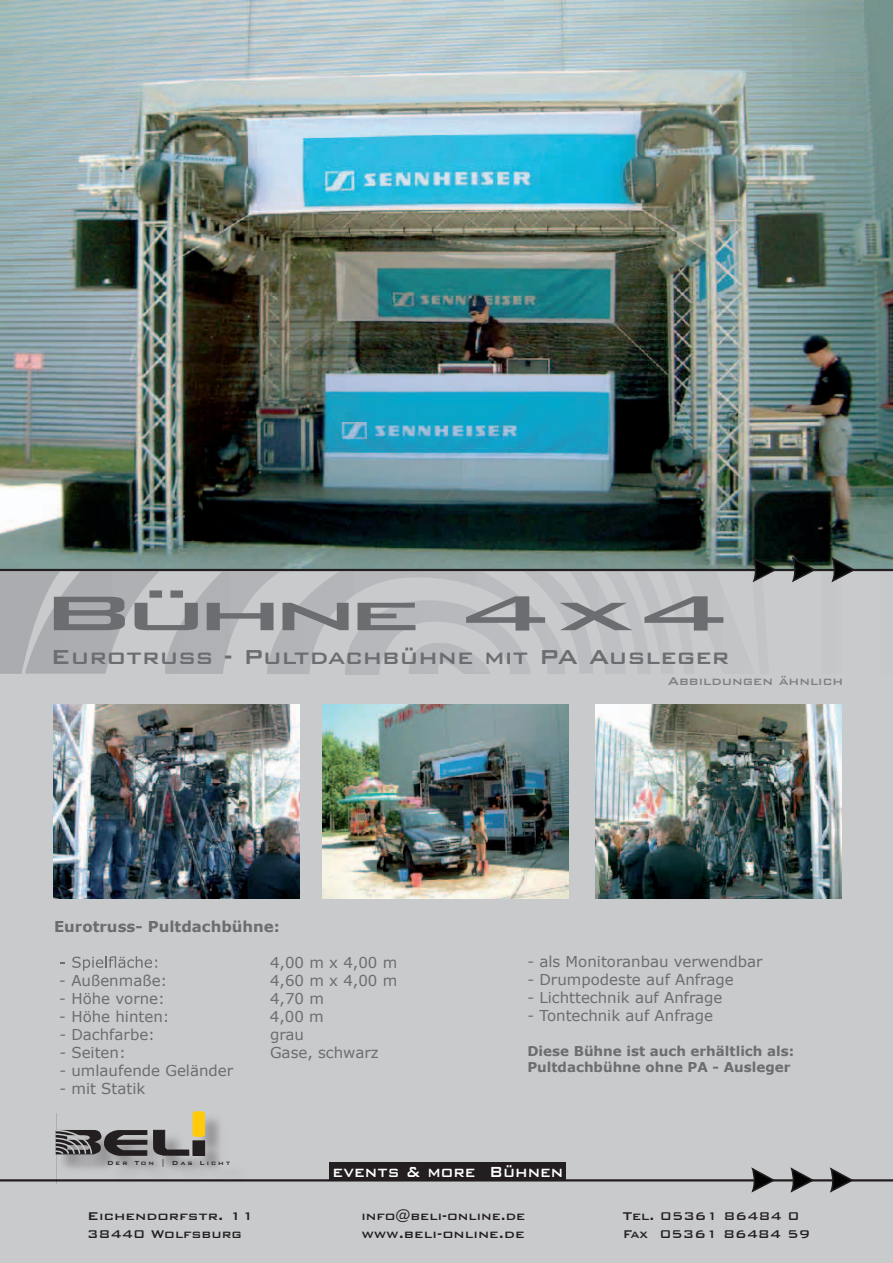
<style>
.page{position:relative;width:893px;height:1263px;background:#fff}
.page>*{position:absolute;margin:0;border:0;box-sizing:border-box;transform-origin:0 0}
.t1{font:500 64.8px "Bank Gothic BT";letter-spacing:-.12em;color:#6c6d70;scale:1.95 1}
.t2{font:500 27px "Bank Gothic BT";color:#6c6d70}
.t3{font:500 19.5px "Bank Gothic BT";color:#fff;scale:.9 1}
.t4{font:15px "Verdana";color:#6c6d70}
.t5{font:500 15px/18px "Bank Gothic BT";color:#231f20}
.t6{font:500 15px/18px "Bank Gothic BT";color:#231f20;scale:1.06 1}
.t7{font:700 15px "Verdana";color:#6c6d70}
.t8{font:500 15px "Bank Gothic BT";color:#6c6d70}
.t9{font:700 13.5px/16.5px "Verdana";color:#6c6d70}
.t10{font:500 7.8px "Bank Gothic BT";letter-spacing:.25em;color:#231f20}
</style>
<div class="page">
<img style="left:0;top:1px;width:893px;height:568px">
<div style="left:0;top:571px;width:893px;height:692px;background:#c9cacc"></div>
<hr style="left:0;top:1179px;width:893px;height:2px;background:#231f20">
<svg style="left:750px;top:1167px;width:27px;height:27px"></svg>
<svg style="left:789px;top:1167px;width:27px;height:27px"></svg>
<svg style="left:828px;top:1167px;width:27px;height:27px"></svg>
<div style="left:330px;top:1162px;width:236px;height:19px;background:#231f20"></div>
<svg style="left:72px;top:956px;width:85px;height:15px"></svg>
<img style="left:568px;top:571px;width:2px;height:102px">
<img style="left:570px;top:571px;width:35px;height:103px">
<img style="left:605px;top:571px;width:28px;height:103px">
<img style="left:633px;top:571px;width:28px;height:103px">
<div style="left:661px;top:571px;width:25px;height:103px;background:#c3c5c7"></div>
<div style="left:686px;top:571px;width:66px;height:103px;background:#c2c4c6"></div>
<div style="left:752px;top:584px;width:17px;height:90px;background:#c2c4c6"></div>
<div style="left:821px;top:571px;width:21px;height:103px;background:#c4c6c8"></div>
<img style="left:880px;top:571px;width:13px;height:103px">
<img style="left:267px;top:571px;width:301px;height:103px">
<img style="left:345px;top:600px;width:186px;height:75px">
<img style="left:409px;top:643px;width:81px;height:31px">
<img style="left:165px;top:572px;width:115px;height:102px">
<img style="left:60px;top:571px;width:100px;height:103px">
<img style="left:0;top:571px;width:60px;height:103px">
<hr style="left:0;top:569px;width:893px;height:2px;background:#231f20">
<svg style="left:790px;top:556px;width:27px;height:28px"></svg>
<svg style="left:830px;top:556px;width:27px;height:28px"></svg>
<svg style="left:751px;top:556px;width:27px;height:28px"></svg>
<svg style="left:56px;top:1113px;width:192px;height:70px;background:#bababb"></svg>
<div style="left:193px;top:1141px;width:12px;height:14px;background:#231f20"></div>
<div style="left:193px;top:1140px;width:12px;height:15px;border:1px solid #231f20"></div>
<div style="left:193px;top:1111px;width:12px;height:26px;border:6px solid #feca0a"></div>
<svg style="left:55px;top:1129px;width:135px;height:37px;background:#7d7c7e"></svg>
<img style="left:595px;top:704px;width:246px;height:195px">
<img style="left:54px;top:704px;width:245px;height:195px">
<img style="left:322px;top:704px;width:246px;height:195px">
<h1 class="t1" style="left:37px;top:578px;width:358px">Bühne 4x4</h1>
<h2 class="t2" style="left:50px;top:642px;width:680px">Eurotruss - Pultdachbühne mit PA Ausleger</h2>
<p class="t7" style="left:54px;top:917px;width:227px">Eurotruss- Pultdachbühne:</p>
<p class="t4" style="left:270px;top:953px;width:129px">4,00 m x 4,00 m</p>
<p class="t4" style="left:59px;top:971px;width:110px">- Außenmaße:</p>
<p class="t4" style="left:270px;top:971px;width:129px">4,60 m x 4,00 m</p>
<p class="t4" style="left:59px;top:989px;width:107px">- Höhe vorne:</p>
<p class="t4" style="left:270px;top:989px;width:55px">4,70 m</p>
<p class="t4" style="left:59px;top:1007px;width:112px">- Höhe hinten:</p>
<p class="t4" style="left:270px;top:1007px;width:55px">4,00 m</p>
<p class="t4" style="left:59px;top:1025px;width:97px">- Dachfarbe:</p>
<p class="t4" style="left:270px;top:1025px;width:35px">grau</p>
<p class="t4" style="left:59px;top:1043px;width:68px">- Seiten:</p>
<p class="t4" style="left:270px;top:1043px;width:110px">Gase, schwarz</p>
<p class="t4" style="left:59px;top:1061px;width:175px">- umlaufende Geländer</p>
<p class="t4" style="left:59px;top:1079px;width:88px">- mit Statik</p>
<p class="t8" style="left:668px;top:672px;width:177px">Abbildungen ähnlich</p>
<p class="t4" style="left:527px;top:952px;width:237px">- als Monitoranbau verwendbar</p>
<p class="t4" style="left:527px;top:970px;width:208px">- Drumpodeste auf Anfrage</p>
<p class="t4" style="left:527px;top:988px;width:197px">- Lichttechnik auf Anfrage</p>
<p class="t4" style="left:527px;top:1006px;width:187px">- Tontechnik auf Anfrage</p>
<p class="t9" style="left:527px;top:1042px;width:268px">Diese Bühne ist auch erhältlich als:<br>Pultdachbühne ohne PA - Ausleger</p>
<p class="t10" style="left:107px;top:1158px;width:125px">Der Ton | Das Licht</p>
<p class="t6" style="left:87px;top:1207px;width:159px">Eichendorfstr. 11<br>38440 Wolfsburg</p>
<h3 class="t3" style="left:332px;top:1161px;width:258px">events &amp; more Bühnen</h3>
<p class="t5" style="left:361px;top:1207px;width:165px">info@beli-online.de www.beli-online.de</p>
<p class="t5" style="left:623px;top:1207px;width:189px">Tel. 05361 86484 0<br>Fax 05361 86484 59</p>
</div>
